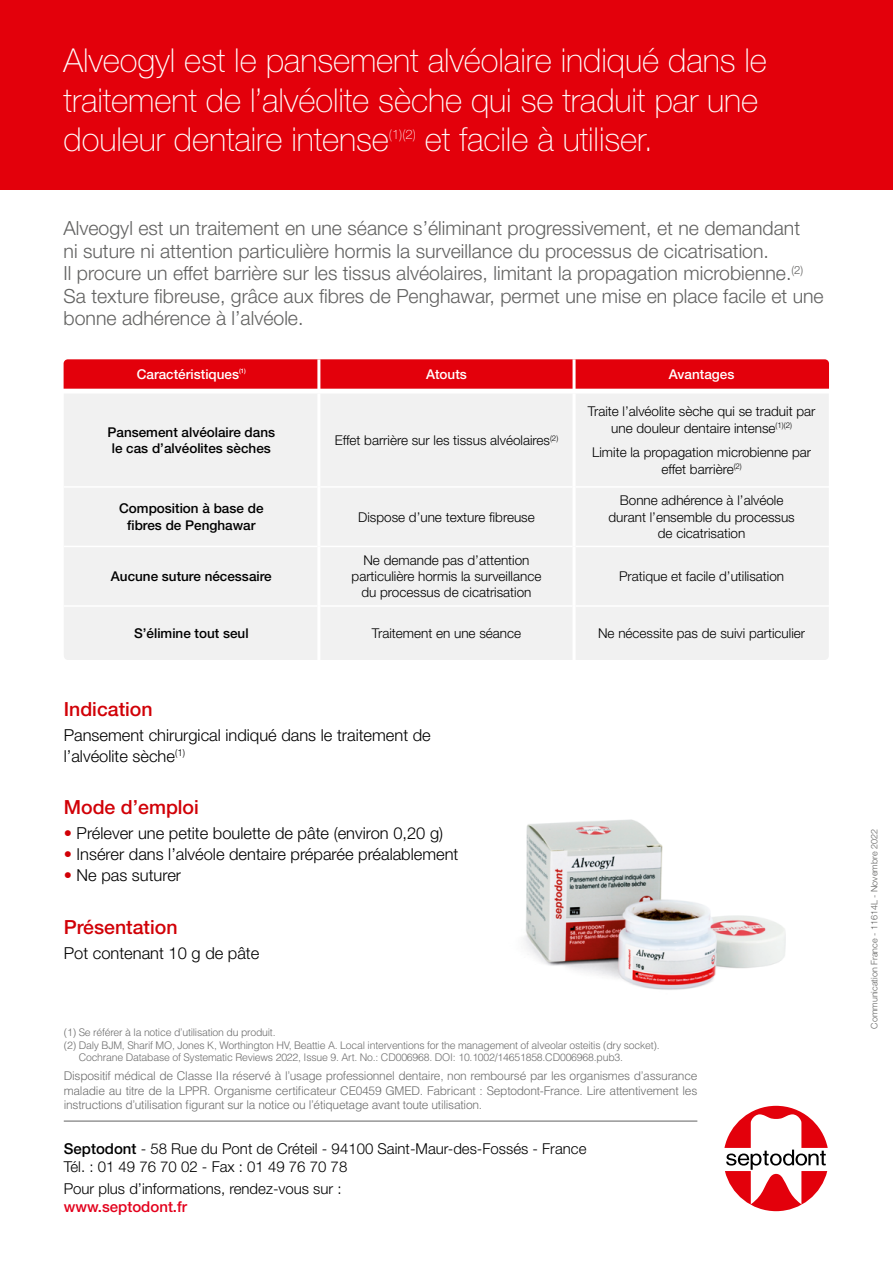
<style>
.page{position:relative;width:893px;height:1263px;background:#fff}
.page>*{position:absolute;margin:0;border:0;box-sizing:border-box;transform-origin:0 0}
.t1{font:100 33px/39.6px "Helvetica Neue LT Std";letter-spacing:-.005em;color:#fff}
.t2{font:300 19.5px/22.5px "Helvetica Neue LT Std";color:#626261}
.t3{font:500 19.5px "Helvetica Neue LT Std";color:#d10007}
.t4{font:300 16.5px "Helvetica Neue LT Std";color:#000}
.t5{font:300 15px/18px "Helvetica Neue LT Std";color:#000}
.t6{font:300 13.5px/16.2px "Helvetica Neue LT Std";color:#000;text-align:center}
.t7{font:500 13.5px "Helvetica Neue LT Std";color:#000}
.t8{font:500 13.5px "Helvetica Neue LT Std";color:#fff}
.t9{font:100 13.05px "Helvetica Neue LT Std";color:#fff}
.Mention{font:300 12px/14.4px "Helvetica";letter-spacing:-.02em;color:#6e6e6e;text-align:justify}
.Mention-2{font:300 10.5px/12.6px "Helvetica";letter-spacing:-.02em;color:#6e6e6e}
.t10{font:300 9px "Helvetica Neue LT Std";color:#626261}
.t11{font:500 6.15px "Helvetica Neue LT Std";color:#fff}
.s1{color:#d10007}
.s2{font-weight:500}
.s3{font-weight:500;color:#e3001c}
</style>
<div class="page">
<div style="left:64px;top:394px;width:765px;height:266px;background:#f1f1f1"></div>
<div style="left:64px;top:359px;width:765px;height:30px;background:#e3000b"></div>
<hr style="left:64px;top:486px;width:253px;height:2px;background:#fff">
<hr style="left:320px;top:486px;width:253px;height:2px;background:#fff">
<hr style="left:576px;top:486px;width:253px;height:2px;background:#fff">
<hr style="left:64px;top:546px;width:253px;height:1px;background:#fff">
<hr style="left:320px;top:546px;width:253px;height:1px;background:#fff">
<hr style="left:576px;top:546px;width:253px;height:1px;background:#fff">
<hr style="left:64px;top:605px;width:253px;height:2px;background:#fff">
<hr style="left:320px;top:605px;width:253px;height:2px;background:#fff">
<hr style="left:576px;top:605px;width:253px;height:2px;background:#fff">
<hr style="left:317px;top:393px;width:3px;height:94px;background:#fff">
<hr style="left:573px;top:393px;width:3px;height:94px;background:#fff">
<hr style="left:317px;top:487px;width:3px;height:59px;background:#fff">
<hr style="left:573px;top:487px;width:3px;height:59px;background:#fff">
<hr style="left:317px;top:546px;width:3px;height:60px;background:#fff">
<hr style="left:573px;top:546px;width:3px;height:60px;background:#fff">
<hr style="left:317px;top:606px;width:3px;height:55px;background:#fff">
<hr style="left:573px;top:606px;width:3px;height:55px;background:#fff">
<hr style="left:317px;top:359px;width:3px;height:30px;background:#fff">
<hr style="left:573px;top:359px;width:3px;height:30px;background:#fff">
<svg style="left:724px;top:1106px;width:104px;height:105px"></svg>
<div style="left:0;top:0;width:893px;height:189px;background:#e3000b"></div>
<hr style="left:64px;top:1121px;width:633px;height:1px;background:#626261">
<img style="left:523px;top:819px;width:263px;height:171px">
<p class="t1" style="left:64px;top:41px;width:705px">Alveogyl est le pansement alvéolaire indiqué dans le traitement de l’alvéolite sèche qui se traduit par une douleur dentaire intense</p>
<p class="t9" style="left:389px;top:127px;width:28px">(1)(2)</p>
<p class="t1" style="left:425px;top:120px;width:230px">et facile à utiliser.</p>
<p class="t2" style="left:64px;top:216px;width:741px">Alveogyl est un traitement en une séance s’éliminant progressivement, et ne demandant ni suture ni attention particulière hormis la surveillance du processus de cicatrisation.<br>Il procure un effet barrière sur les tissus alvéolaires, limitant la propagation microbienne.<sup>(2)</sup></p>
<p class="t2" style="left:64px;top:284px;width:762px">Sa texture fibreuse, grâce aux fibres de Penghawar, permet une mise en place facile et une bonne adhérence à l’alvéole.</p>
<p class="t8" style="left:137px;top:366px;width:104px">Caractéristiques</p>
<p class="t11" style="left:239px;top:367px;width:8px">(1)</p>
<p class="t8" style="left:426px;top:366px;width:42px">Atouts</p>
<p class="t8" style="left:669px;top:366px;width:67px">Avantages</p>
<p class="t7" style="left:108px;top:424px;width:169px">Pansement alvéolaire dans</p>
<p class="t7" style="left:112px;top:440px;width:161px">le cas d’alvéolites sèches</p>
<p class="t7" style="left:119px;top:500px;width:146px">Composition à base de</p>
<p class="t7" style="left:127px;top:517px;width:130px">fibres de Penghawar</p>
<p class="t7" style="left:111px;top:568px;width:162px">Aucune suture nécessaire</p>
<p class="t6" style="left:335px;top:432px;width:225px">Effet barrière sur les tissus alvéolaires<sup>(2)</sup></p>
<p class="t6" style="left:358px;top:508px;width:178px">Dispose d’une texture fibreuse</p>
<p class="t6" style="left:352px;top:552px;width:191px">Ne demande pas d’attention particulière hormis la surveillance</p>
<p class="t6" style="left:361px;top:584px;width:172px">du processus de cicatrisation</p>
<p class="t6" style="left:588px;top:403px;width:229px">Traite l’alvéolite sèche qui se traduit par une douleur dentaire intense<sup>(1)(2)</sup></p>
<p class="t6" style="left:592px;top:444px;width:220px">Limite la propagation microbienne par effet barrière<sup>(2)</sup></p>
<p class="t6" style="left:620px;top:492px;width:165px">Bonne adhérence à l’alvéole</p>
<p class="t6" style="left:608px;top:508px;width:188px">durant l’ensemble du processus</p>
<p class="t6" style="left:658px;top:524px;width:89px">de cicatrisation</p>
<p class="t6" style="left:619px;top:568px;width:167px">Pratique et facile d’utilisation</p>
<p class="t7" style="left:134px;top:626px;width:116px">S’élimine tout seul</p>
<p class="t6" style="left:372px;top:625px;width:151px">Traitement en une séance</p>
<p class="t6" style="left:598px;top:625px;width:209px">Ne nécessite pas de suivi particulier</p>
<p class="t3" style="left:64px;top:697px;width:90px">Indication</p>
<p class="t4" style="left:64px;top:725px;width:369px">Pansement chirurgical indiqué dans le traitement de</p>
<p class="t4" style="left:64px;top:746px;width:123px">l’alvéolite sèche<sup>(1)</sup></p>
<p class="t3" style="left:64px;top:796px;width:137px">Mode d’emploi</p>
<p class="t4" style="left:64px;top:823px;width:381px"><span class="s1">•</span> Prélever une petite boulette de pâte (environ 0,20 g)</p>
<p class="t4" style="left:64px;top:844px;width:396px"><span class="s1">•</span> Insérer dans l’alvéole dentaire préparée préalablement</p>
<p class="t4" style="left:64px;top:865px;width:119px"><span class="s1">•</span> Ne pas suturer</p>
<p class="t3" style="left:64px;top:915px;width:115px">Présentation</p>
<p class="t4" style="left:64px;top:943px;width:197px">Pot contenant 10 g de pâte</p>
<p class="Mention-2" style="left:64px;top:1026px;width:213px">(1) Se référer à la notice d’utilisation du produit.</p>
<p class="Mention-2" style="left:79px;top:1039px;width:582px;text-indent:-15px">(2) Daly BJM, Sharif MO, Jones K, Worthington HV, Beattie A. Local interventions for the management of alveolar osteitis (dry socket).<br>Cochrane Database of Systematic Reviews 2022, Issue 9. Art. No.: CD006968. DOI: 10.1002/14651858.CD006968.pub3.</p>
<p class="Mention" style="left:64px;top:1068px;width:635px">Dispositif médical de Classe IIa réservé à l’usage professionnel dentaire, non remboursé par les organismes d’assurance maladie au titre de la LPPR. Organisme certificateur CE0459 GMED. Fabricant : Septodont-France. Lire attentivement les instructions d’utilisation figurant sur la notice ou l’étiquetage avant toute utilisation.</p>
<p class="t5" style="left:64px;top:1139px;width:524px"><span class="s2">Septodont</span> - 58 Rue du Pont de Créteil - 94100 Saint-Maur-des-Fossés - France</p>
<p class="t5" style="left:64px;top:1157px;width:285px">Tél. : 01 49 76 70 02 - Fax : 01 49 76 70 78</p>
<p class="t5" style="left:64px;top:1180px;width:279px">Pour plus d’informations, rendez-vous sur : <span class="s3">www.septodont.fr</span></p>
<p class="t10" style="left:869px;top:1028px;width:201px;rotate:-90deg">Communication France - 11614L - Novembre 2022</p>
</div>
